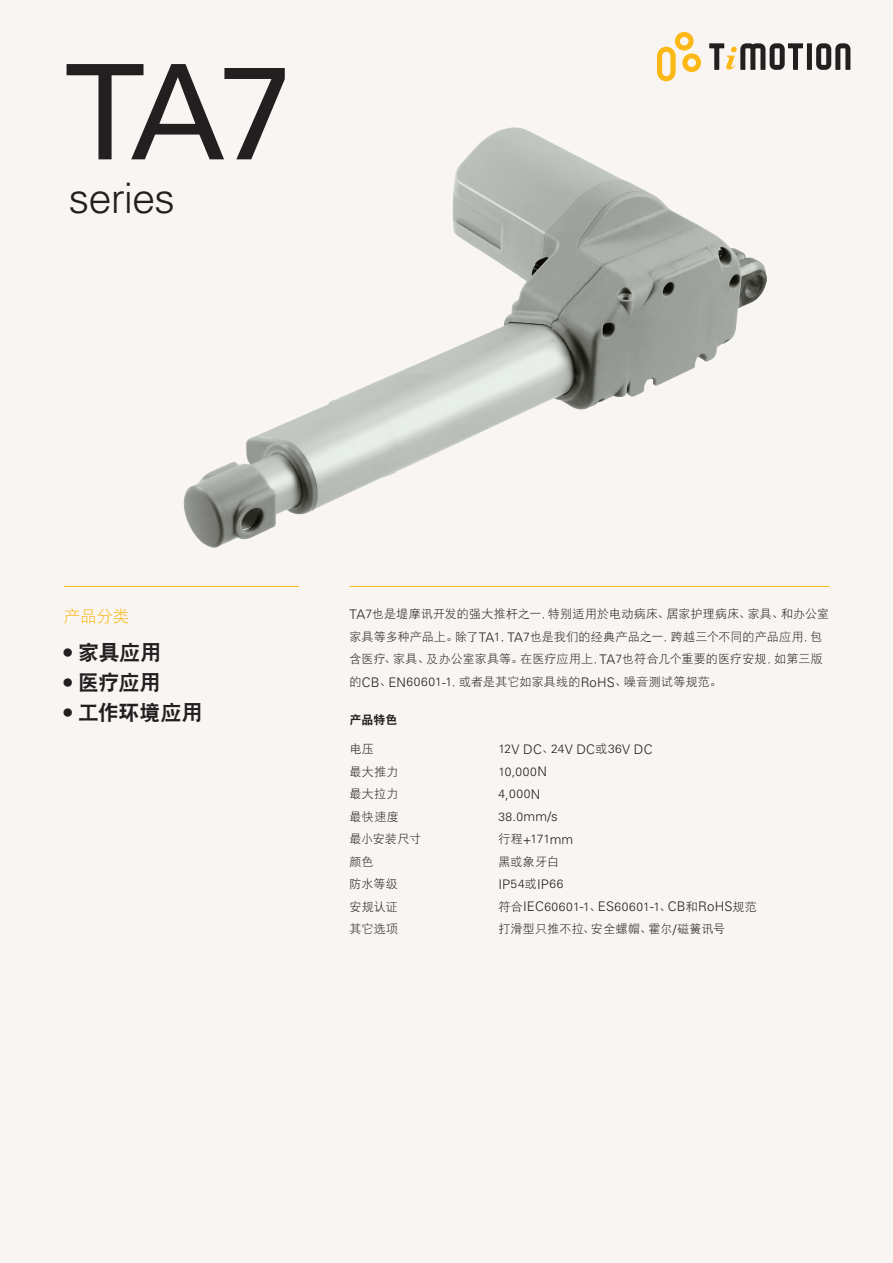
<style>
.page{position:relative;width:893px;height:1263px;background:#f8f5f2}
.page>*{position:absolute;margin:0;border:0;box-sizing:border-box;transform-origin:0 0}
._01_1_product_name{font:132px "Univers LT Std";color:#231f20}
._01_2_product_series{font:300 42px "Univers LT Std";letter-spacing:-.025em;color:#231f20}
._02_2_pr_segments{font:21px "DF Hei W9";letter-spacing:-.01em;color:#231f20}
._02_1_pr_segments{font:16.5px "DF Hei W3";color:#fcb814}
._04_2_feature_body{font:300 13.2px "Univers LT Std";letter-spacing:.01em;color:#231f20}
._03_body{font:12px/22.5px "DF Hei W3";letter-spacing:.01em;color:#231f20}
._04_2_feature_body-2{font:12px "DF Hei W3";letter-spacing:.025em;color:#231f20}
._04_2_feature_body-3{font:300 12px "Univers LT Std";letter-spacing:.055em;color:#231f20}
._04_1_features_title{font:12px "DF Hei W9";color:#231f20}
.s1{font-family:"Univers LT Std";font-weight:700;font-size:23.1px}
.s2{font-family:"Univers LT Std";font-weight:300;font-size:13.2px}
.s3{font-family:"Univers LT Std";font-weight:300}
.s4{font-size:10.5px}
.s5{font-size:12px}
.s6{font-family:"DF Hei W3";font-weight:400;font-size:12px}
.s7{font-size:13.2px}
</style>
<div class="page">
<img style="left:183px;top:128px;width:584px;height:419px">
<svg style="left:657px;top:32px;width:44px;height:49px"></svg>
<div style="left:807px;top:43px;width:5px;height:27px;background:#231f20"></div>
<svg style="left:816px;top:43px;width:34px;height:27px"></svg>
<svg style="left:709px;top:43px;width:94px;height:27px"></svg>
<hr style="left:350px;top:586px;width:479px;height:1px;background:#fcb814">
<hr style="left:64px;top:586px;width:235px;height:1px;background:#fcb814">
<p class="_01_1_product_name" style="left:64px;top:34px;width:231px">TA7</p>
<p class="_01_2_product_series" style="left:69px;top:173px;width:108px">series</p>
<p class="_02_1_pr_segments" style="left:64px;top:607px;width:67px">产品分类</p>
<p class="_02_2_pr_segments" style="left:64px;top:642px;width:99px"><span class="s1">•</span> 家具应用</p>
<p class="_02_2_pr_segments" style="left:64px;top:672px;width:98px"><span class="s1">•</span> 医疗应用</p>
<p class="_02_2_pr_segments" style="left:64px;top:702px;width:140px"><span class="s1">•</span> 工作环境应用</p>
<p class="_03_body" style="left:350px;top:603px;width:481px"><span class="s2">TA</span><span class="s3">7</span>也是堤摩讯开发的强大推杆之一<span class="s4">，</span>特别适用於电动病床、居家护理病床、家具、和办公室家具等多种产品上。除了<span class="s2">TA</span><span class="s3">1</span>，<span class="s2">TA</span><span class="s3">7</span>也是我们的经典产品之一<span class="s4">，</span>跨越三个不同的产品应用<span class="s4">，</span>包含医疗、家具、及办公室家具等。在医疗应用上<span class="s4">，</span><span class="s2">TA</span><span class="s3">7</span>也符合几个重要的医疗安规<span class="s4">，</span>如第三版的<span class="s2">CB</span>、<span class="s2">EN</span><span class="s3">60601</span><span class="s2">-</span><span class="s3">1</span><span class="s4">，</span>或者是其它如家具线的<span class="s2">RoHS</span>、噪音测试等规范。</p>
<p class="_04_1_features_title" style="left:350px;top:714px;width:49px">产品特色</p>
<p class="_04_2_feature_body-2" style="left:350px;top:743px;width:26px">电压</p>
<p class="_04_2_feature_body" style="left:498px;top:741px;width:156px"><span class="s5">12</span>V DC<span class="s6">、</span><span class="s5">24</span>V DC<span class="s6">或</span><span class="s5">36</span>V DC</p>
<p class="_04_2_feature_body-2" style="left:350px;top:765px;width:51px">最大推力</p>
<p class="_04_2_feature_body-3" style="left:498px;top:764px;width:50px">10<span class="s7">,</span>000<span class="s7">N</span></p>
<p class="_04_2_feature_body-2" style="left:350px;top:788px;width:51px">最大拉力</p>
<p class="_04_2_feature_body-3" style="left:498px;top:787px;width:44px">4<span class="s7">,</span>000<span class="s7">N</span></p>
<p class="_04_2_feature_body-2" style="left:350px;top:810px;width:51px">最快速度</p>
<p class="_04_2_feature_body" style="left:498px;top:809px;width:61px"><span class="s5">38</span>.<span class="s5">0</span>mm/s</p>
<p class="_04_2_feature_body-2" style="left:350px;top:833px;width:73px">最小安装尺寸</p>
<p class="_04_2_feature_body" style="left:498px;top:831px;width:76px"><span class="s6">行程</span>+<span class="s5">171</span>mm</p>
<p class="_04_2_feature_body-2" style="left:350px;top:855px;width:26px">颜色</p>
<p class="_04_2_feature_body-2" style="left:498px;top:855px;width:62px">黑或象牙白</p>
<p class="_04_2_feature_body-2" style="left:350px;top:878px;width:50px">防水等级</p>
<p class="_04_2_feature_body" style="left:498px;top:876px;width:66px">IP<span class="s5">54</span><span class="s6">或</span>IP<span class="s5">66</span></p>
<p class="_04_2_feature_body-2" style="left:350px;top:900px;width:50px">安规认证</p>
<p class="_04_2_feature_body" style="left:498px;top:899px;width:260px"><span class="s6">符合</span>IEC<span class="s5">60601</span>-<span class="s5">1</span><span class="s6">、</span>ES<span class="s5">60601</span>-<span class="s5">1</span><span class="s6">、</span>CB<span class="s6">和</span>RoHS<span class="s6">规范</span></p>
<p class="_04_2_feature_body-2" style="left:350px;top:923px;width:50px">其它选项</p>
<p class="_04_2_feature_body-2" style="left:498px;top:923px;width:228px">打滑型只推不拉、安全螺帽、霍尔<span class="s2">/</span>磁簧讯号</p>
</div>
